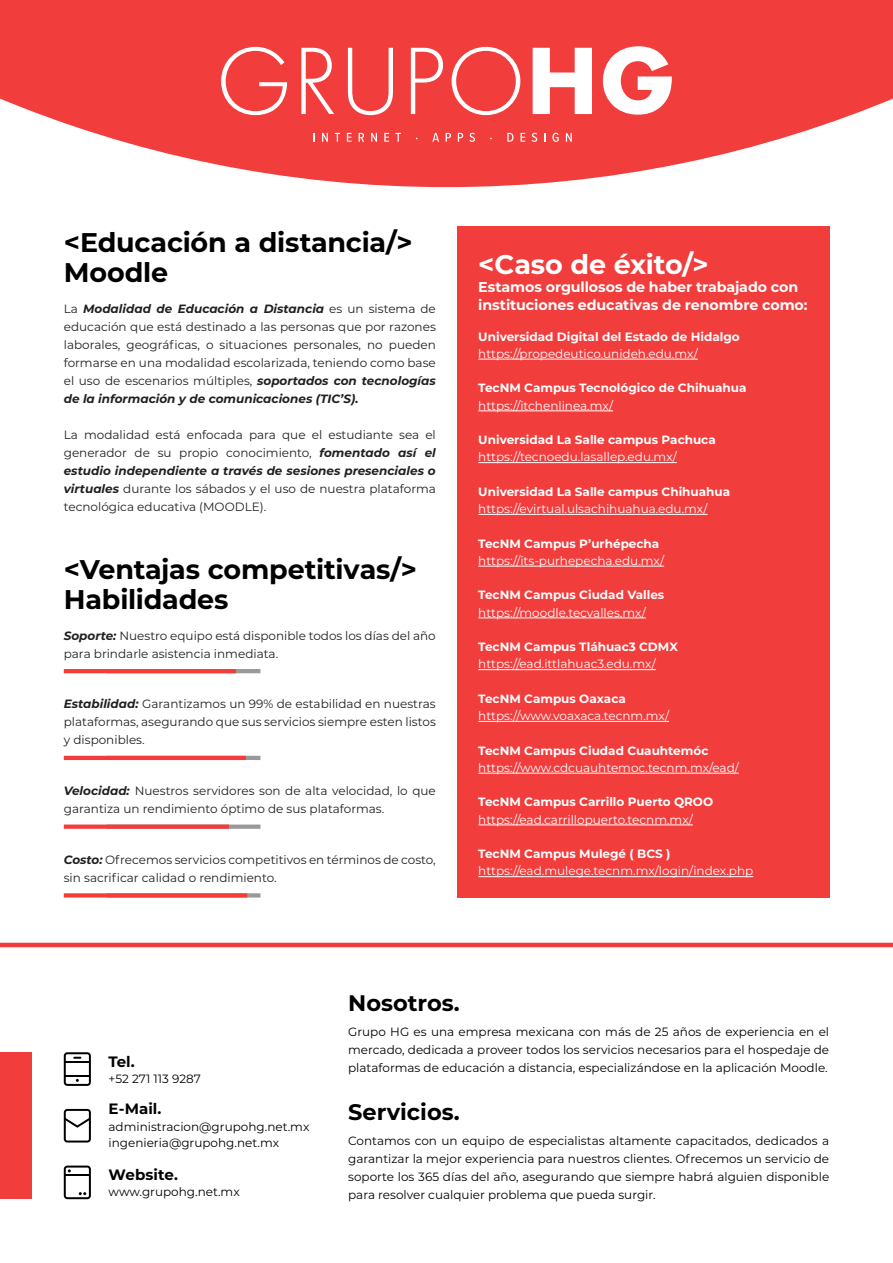
<style>
.page{position:relative;width:893px;height:1263px;background:#fff}
.page>*{position:absolute;margin:0;border:0;box-sizing:border-box;transform-origin:0 0}
.Header_3_Light{font:700 27px/30px "Montserrat";letter-spacing:-.005em;color:#000}
.Header_3_Light-2{font:700 27px "Montserrat";letter-spacing:-.005em;color:#fff}
.Header_5_Bold{font:700 22.5px "Montserrat";color:#000}
.Body_Text{font:700 15px "Montserrat";color:#000}
.Header_3_Light-3{font:700 14.25px "Montserrat";letter-spacing:-.005em;color:#fff}
.t1{font:12px/18px "Montserrat";color:#231f20;text-align:justify}
.Body_Text-2{font:12px/18px "Montserrat";color:#000;text-align:justify}
.t2{font:12px "Montserrat";color:#fff}
.t3{font:700 12px "Montserrat";color:#fff}
.t4{font:italic 700 12px "Montserrat";color:#231f20}
.s1{font-weight:400;font-style:normal}
.s2{font-weight:700;font-style:italic}
</style>
<div class="page">
<div style="left:457px;top:226px;width:372px;height:671px;background:#f23d3d"></div>
<svg style="left:0;top:0;width:893px;height:187px;fill:#f23d3d"></svg>
<svg style="left:64px;top:1052px;width:27px;height:34px"></svg>
<svg style="left:64px;top:1109px;width:27px;height:33px"></svg>
<svg style="left:64px;top:1165px;width:27px;height:34px"></svg>
<svg style="left:221px;top:47px;width:66px;height:68px"></svg>
<svg style="left:301px;top:48px;width:33px;height:66px"></svg>
<svg style="left:348px;top:48px;width:45px;height:67px"></svg>
<svg style="left:411px;top:48px;width:32px;height:66px"></svg>
<svg style="left:452px;top:47px;width:68px;height:68px;background:#f46060"></svg>
<svg style="left:533px;top:48px;width:59px;height:66px"></svg>
<svg style="left:603px;top:46px;width:69px;height:69px"></svg>
<svg style="left:313px;top:133px;width:2px;height:9px"></svg>
<svg style="left:322px;top:133px;width:6px;height:9px"></svg>
<svg style="left:335px;top:133px;width:5px;height:9px"></svg>
<svg style="left:347px;top:133px;width:5px;height:9px"></svg>
<svg style="left:359px;top:133px;width:5px;height:9px"></svg>
<svg style="left:371px;top:133px;width:6px;height:9px"></svg>
<svg style="left:384px;top:133px;width:5px;height:9px"></svg>
<svg style="left:395px;top:133px;width:6px;height:9px"></svg>
<svg style="left:432px;top:133px;width:7px;height:9px"></svg>
<svg style="left:446px;top:133px;width:5px;height:9px"></svg>
<svg style="left:458px;top:133px;width:5px;height:9px"></svg>
<svg style="left:469px;top:133px;width:6px;height:9px"></svg>
<svg style="left:507px;top:133px;width:6px;height:9px"></svg>
<svg style="left:520px;top:133px;width:5px;height:9px"></svg>
<svg style="left:532px;top:133px;width:5px;height:9px"></svg>
<svg style="left:552px;top:133px;width:7px;height:9px"></svg>
<svg style="left:566px;top:133px;width:6px;height:9px"></svg>
<hr style="left:107px;top:669px;width:153px;height:4px;background:#999">
<hr style="left:64px;top:669px;width:172px;height:4px;background:#f23d3d">
<div style="left:107px;top:824px;width:153px;height:5px;background:#999"></div>
<div style="left:64px;top:824px;width:165px;height:5px;background:#f23d3d"></div>
<hr style="left:107px;top:756px;width:153px;height:4px;background:#999">
<hr style="left:64px;top:756px;width:182px;height:4px;background:#f23d3d">
<hr style="left:478px;top:359px;width:220px;height:1px;background:#fff">
<hr style="left:478px;top:411px;width:135px;height:1px;background:#fff">
<hr style="left:478px;top:462px;width:199px;height:1px;background:#fff">
<hr style="left:478px;top:514px;width:229px;height:1px;background:#fff">
<hr style="left:478px;top:566px;width:186px;height:1px;background:#fff">
<hr style="left:478px;top:618px;width:168px;height:1px;background:#fff">
<hr style="left:478px;top:669px;width:178px;height:1px;background:#fff">
<hr style="left:478px;top:721px;width:191px;height:1px;background:#fff">
<hr style="left:478px;top:773px;width:261px;height:1px;background:#fff">
<hr style="left:478px;top:825px;width:215px;height:1px;background:#fff">
<hr style="left:478px;top:876px;width:275px;height:1px;background:#fff">
<div style="left:0;top:1052px;width:32px;height:147px;background:#f23d3d"></div>
<hr style="left:0;top:943px;width:893px;height:4px;background:#f23d3d">
<svg style="left:247px;top:893px;width:13px;height:4px"></svg>
<svg style="left:64px;top:893px;width:183px;height:4px"></svg>
<p class="Header_3_Light" style="left:64px;top:226px;width:350px">&lt;Educación a distancia/&gt;<br>Moodle</p>
<p class="Header_3_Light-2" style="left:478px;top:245px;width:232px">&lt;Caso de éxito/&gt;</p>
<p class="Header_3_Light-3" style="left:478px;top:277px;width:321px">Estamos orgullosos de haber trabajado con</p>
<p class="t4" style="left:64px;top:300px;width:374px"><span class="s1">La</span> Modalidad de Educación a Distancia <span class="s1">es un sistema de</span></p>
<p class="Header_3_Light-3" style="left:478px;top:295px;width:331px">instituciones educativas de renombre como:</p>
<p class="t1" style="left:64px;top:317px;width:374px">educación que está destinado a las personas que por razones laborales, geográficas, o situaciones personales, no pueden formarse en una modalidad escolarizada, teniendo como base el uso de escenarios múltiples, <span class="s2">soportados con tecnologías de la información y de comunicaciones (TIC’S).</span></p>
<p class="t1" style="left:64px;top:425px;width:374px">La modalidad está enfocada para que el estudiante sea el generador de su propio conocimiento, <span class="s2">fomentado así el estudio independiente a través de sesiones presenciales o virtuales</span> durante los sábados y el uso de nuestra plataforma tecnológica educativa (MOODLE).</p>
<p class="t3" style="left:478px;top:328px;width:263px">Universidad Digital del Estado de Hidalgo</p>
<p class="t2" style="left:478px;top:345px;width:221px">https://propedeutico.unideh.edu.mx/</p>
<p class="t3" style="left:478px;top:379px;width:270px">TecNM Campus Tecnológico de Chihuahua</p>
<p class="t2" style="left:478px;top:397px;width:136px">https://itchenlinea.mx/</p>
<p class="t3" style="left:478px;top:431px;width:239px">Universidad La Salle campus Pachuca</p>
<p class="t2" style="left:478px;top:449px;width:200px">https://tecnoedu.lasallep.edu.mx/</p>
<p class="t3" style="left:478px;top:483px;width:253px">Universidad La Salle campus Chihuahua</p>
<p class="t2" style="left:478px;top:501px;width:231px">https://evirtual.ulsachihuahua.edu.mx/</p>
<p class="t3" style="left:478px;top:535px;width:182px">TecNM Campus P’urhépecha</p>
<p class="t2" style="left:478px;top:552px;width:187px">https://its-purhepecha.edu.mx/</p>
<p class="t3" style="left:478px;top:586px;width:187px">TecNM Campus Ciudad Valles</p>
<p class="t2" style="left:478px;top:604px;width:169px">https://moodle.tecvalles.mx/</p>
<p class="t3" style="left:478px;top:638px;width:201px">TecNM Campus Tláhuac3 CDMX</p>
<p class="t2" style="left:478px;top:656px;width:179px">https://ead.ittlahuac3.edu.mx/</p>
<p class="t3" style="left:478px;top:690px;width:149px">TecNM Campus Oaxaca</p>
<p class="t2" style="left:478px;top:708px;width:192px">https://www.voaxaca.tecnm.mx/</p>
<p class="t3" style="left:478px;top:742px;width:232px">TecNM Campus Ciudad Cuauhtemóc</p>
<p class="t2" style="left:478px;top:759px;width:262px">https://www.cdcuauhtemoc.tecnm.mx/ead/</p>
<p class="t3" style="left:478px;top:793px;width:236px">TecNM Campus Carrillo Puerto QROO</p>
<p class="t2" style="left:478px;top:811px;width:216px">https://ead.carrillopuerto.tecnm.mx/</p>
<p class="t3" style="left:478px;top:845px;width:194px">TecNM Campus Mulegé ( BCS )</p>
<p class="t2" style="left:478px;top:863px;width:276px">https://ead.mulege.tecnm.mx/login/index.php</p>
<p class="Header_3_Light" style="left:64px;top:553px;width:355px">&lt;Ventajas competitivas/&gt;<br>Habilidades</p>
<p class="t1" style="left:64px;top:626px;width:374px"><span class="s2">Soporte:</span> Nuestro equipo está disponible todos los días del año para brindarle asistencia inmediata.</p>
<p class="t1" style="left:64px;top:695px;width:374px"><span class="s2">Estabilidad:</span> Garantizamos un 99% de estabilidad en nuestras plataformas, asegurando que sus servicios siempre esten listos y disponibles.</p>
<p class="t1" style="left:64px;top:781px;width:374px"><span class="s2">Velocidad:</span> Nuestros servidores son de alta velocidad, lo que garantiza un rendimiento óptimo de sus plataformas.</p>
<p class="t1" style="left:64px;top:850px;width:374px"><span class="s2">Costo:</span> Ofrecemos servicios competitivos en términos de costo, sin sacrificar calidad o rendimiento.</p>
<p class="Body_Text" style="left:109px;top:1050px;width:28px">Tel.</p>
<p class="Body_Text-2" style="left:109px;top:1069px;width:94px">+52 271 113 9287</p>
<p class="Body_Text" style="left:109px;top:1098px;width:55px">E-Mail.</p>
<p class="Body_Text-2" style="left:109px;top:1117px;width:202px">administracion@grupohg.net.mx</p>
<p class="Body_Text-2" style="left:109px;top:1133px;width:172px">ingenieria@grupohg.net.mx</p>
<p class="Body_Text" style="left:109px;top:1164px;width:71px">Website.</p>
<p class="Body_Text-2" style="left:109px;top:1183px;width:133px">www.grupohg.net.mx</p>
<p class="Header_5_Bold" style="left:348px;top:987px;width:113px">Nosotros.</p>
<p class="Body_Text-2" style="left:348px;top:1023px;width:483px">Grupo HG es una empresa mexicana con más de 25 años de experiencia en el mercado, dedicada a proveer todos los servicios necesarios para el hospedaje de plataformas de educación a distancia, especializándose en la aplicación Moodle.</p>
<p class="Header_5_Bold" style="left:348px;top:1096px;width:113px">Servicios.</p>
<p class="Body_Text-2" style="left:348px;top:1131px;width:483px">Contamos con un equipo de especialistas altamente capacitados, dedicados a garantizar la mejor experiencia para nuestros clientes. Ofrecemos un servicio de soporte los 365 días del año, asegurando que siempre habrá alguien disponible para resolver cualquier problema que pueda surgir.</p>
</div>
